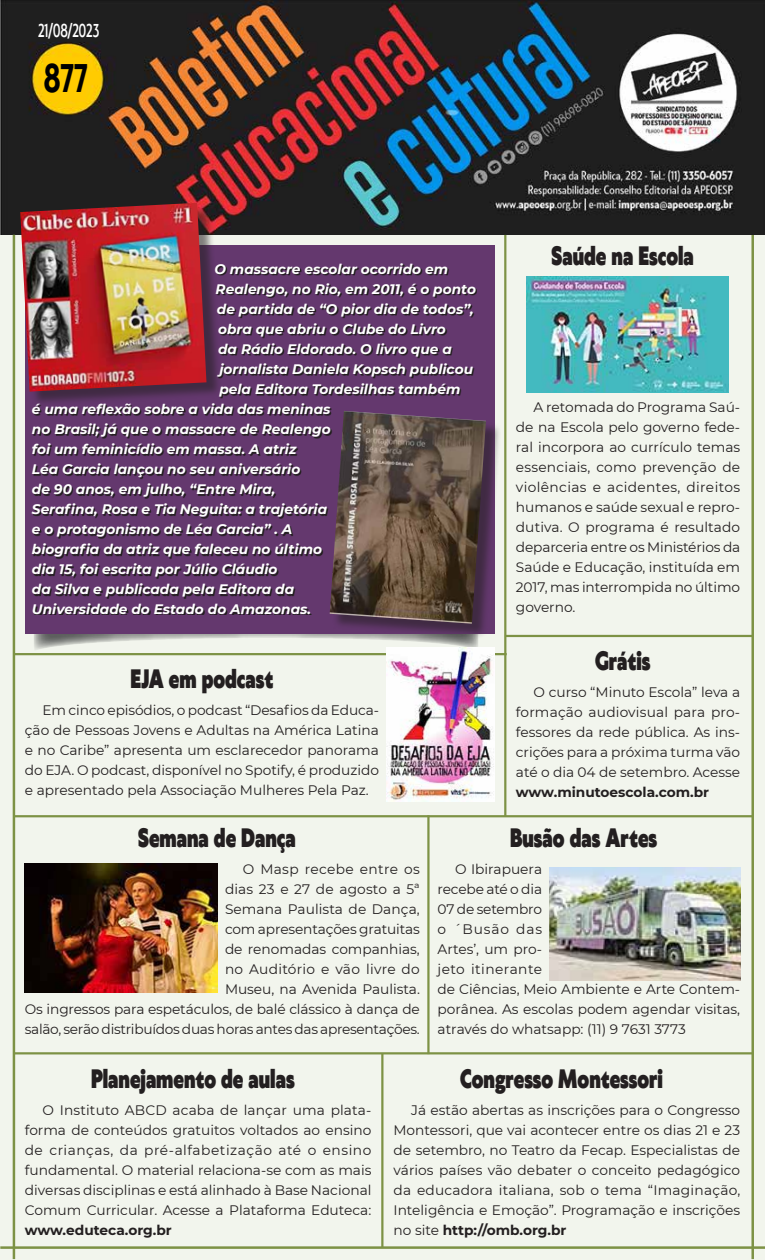
<style>
.page{position:relative;width:765px;height:1260px;background:#fff}
.page>*{position:absolute;margin:0;border:0;box-sizing:border-box;transform-origin:0 0}
.t1{font:700 37.5px "Klein Condensed";color:#000;scale:.75 1}
.t2{font:900 25px "Klein";color:#231f20;scale:.75 1}
.t3{font:500 17.5px "Klein Condensed";color:#fff;scale:.75 1}
.t4{font:13.75px/20px "Montserrat";color:#231f20;text-align:justify}
.t5{font:italic 700 13.75px "Montserrat";color:#fff}
.t6{font:700 13.75px "Montserrat";color:#231f20}
.s1{font-weight:700}
</style>
<div class="page">
<div style="left:0;top:216px;width:765px;height:1044px;background:#f2f5ed"></div>
<svg style="left:34px;top:634px;width:445px;height:16px"></svg>
<hr style="left:0;top:1246px;width:765px;height:3px;background:#7d9245">
<hr style="left:751px;top:234px;width:3px;height:1025px;background:#7d9245">
<img style="left:0;top:0;width:765px;height:235px">
<hr style="left:13px;top:235px;width:2px;height:1024px;background:#7d9245">
<hr style="left:504px;top:235px;width:2px;height:581px;background:#7d9245">
<hr style="left:427px;top:815px;width:3px;height:239px;background:#7d9245">
<hr style="left:381px;top:1054px;width:2px;height:194px;background:#7d9245">
<hr style="left:14px;top:653px;width:493px;height:2px;background:#7d9245">
<hr style="left:505px;top:635px;width:248px;height:2px;background:#7d9245">
<hr style="left:14px;top:815px;width:739px;height:2px;background:#7d9245">
<hr style="left:14px;top:1052px;width:739px;height:2px;background:#7d9245">
<div style="left:25px;top:245px;width:470px;height:389px;background:#64386e"></div>
<svg style="left:33px;top:264px;width:444px;height:351px"></svg>
<img style="left:24px;top:863px;width:194px;height:129px">
<img style="left:549px;top:867px;width:191px;height:114px">
<img style="left:527px;top:277px;width:201px;height:115px">
<div style="left:23px;top:205px;width:199px;height:202px;background:#231f20;opacity:.55"></div>
<img style="left:20px;top:203px;width:186px;height:189px">
<div style="left:332px;top:413px;width:169px;height:226px;background:#231f20;opacity:.55"></div>
<img style="left:330px;top:411px;width:156px;height:213px">
<img style="left:386px;top:648px;width:109px;height:154px">
<p class="t3" style="left:38px;top:18px;width:83px">21/08/2023</p>
<h1 class="t1" style="left:44px;top:50px;width:60px">877</h1>
<p class="t5" style="left:214px;top:259px;width:235px">O massacre escolar ocorrido em</p>
<p class="t5" style="left:216px;top:279px;width:262px">Realengo, no Rio, em 2011, é o ponto</p>
<p class="t5" style="left:217px;top:299px;width:258px">de partida de “O pior dia de todos”,</p>
<p class="t5" style="left:218px;top:319px;width:229px">obra que abriu o Clube do Livro</p>
<p class="t5" style="left:218px;top:339px;width:235px">da Rádio Eldorado. O livro que a</p>
<p class="t5" style="left:219px;top:359px;width:255px">jornalista Daniela Kopsch publicou</p>
<p class="t5" style="left:219px;top:379px;width:243px">pela Editora Tordesilhas também</p>
<p class="t5" style="left:32px;top:399px;width:300px">é uma reflexão sobre a vida das meninas</p>
<p class="t5" style="left:32px;top:419px;width:301px">no Brasil; já que o massacre de Realengo</p>
<p class="t5" style="left:32px;top:439px;width:266px">foi um feminicídio em massa. A atriz</p>
<p class="t5" style="left:32px;top:459px;width:270px">Léa Garcia lançou no seu aniversário</p>
<p class="t5" style="left:32px;top:479px;width:245px">de 90 anos, em julho, “Entre Mira,</p>
<p class="t5" style="left:32px;top:499px;width:297px">Serafina, Rosa e Tia Neguita: a trajetória</p>
<p class="t5" style="left:32px;top:519px;width:262px">e o protagonismo de Léa Garcia” . A</p>
<p class="t5" style="left:32px;top:539px;width:292px">biografia da atriz que faleceu no último</p>
<p class="t5" style="left:32px;top:559px;width:247px">dia 15, foi escrita por Júlio Cláudio</p>
<p class="t5" style="left:32px;top:579px;width:264px">da Silva e publicada pela Editora da</p>
<p class="t5" style="left:32px;top:599px;width:281px">Universidade do Estado do Amazonas.</p>
<h2 class="t2" style="left:130px;top:660px;width:192px">EJA em podcast</h2>
<p class="t4" style="left:25px;top:700px;width:356px;text-indent:18px">Em cinco episódios, o podcast “Desafios da Educa&shy;ção de Pessoas Jovens e Adultas na América Latina e no Caribe” apresenta um esclarecedor panorama do EJA. O podcast, disponível no Spotify, é produzido e apresentado pela Associação Mulheres Pela Paz.</p>
<h2 class="t2" style="left:552px;top:237px;width:191px">Saúde na Escola</h2>
<p class="t4" style="left:516px;top:396px;width:226px;text-indent:18px">A retomada do Programa Saú&shy;de na Escola pelo governo fede&shy;ral incorpora ao currículo temas essenciais, como prevenção de violências e acidentes, direitos humanos e saúde sexual e repro&shy;dutiva. O programa é resultado deparceria entre os Ministérios da Saúde e Educação, instituída em 2017, mas interrompida no último governo.</p>
<h2 class="t2" style="left:595px;top:642px;width:75px">Grátis</h2>
<p class="t4" style="left:516px;top:682px;width:226px;text-indent:18px">O curso “Minuto Escola” leva a formação audiovisual para pro&shy;fessores da rede pública. As ins&shy;crições para a próxima turma vão até o dia 04 de setembro. Acesse</p>
<p class="t6" style="left:516px;top:782px;width:195px">www.minutoescola.com.br</p>
<h2 class="t2" style="left:138px;top:819px;width:212px">Semana de Dança</h2>
<p class="t4" style="left:25px;top:859px;width:397px;text-align:right">O Masp recebe entre os<br>dias 23 e 27 de agosto a 5ª<br>Semana Paulista de Dança,<br>com apresentações gratuitas<br>de renomadas companhias,<br>no Auditório e vão livre do<br>Museu, na Avenida Paulista.<br>Os ingressos para espetáculos, de balé clássico à dança de salão, serão distribuídos duas horas antes das apresentações.</p>
<h2 class="t2" style="left:510px;top:818px;width:198px">Busão das Artes</h2>
<p class="t4" style="left:438px;top:858px;width:304px;text-align:left;text-indent:18px">O Ibirapuera<br>recebe até o dia<br>07 de setembro<br>o ´Busão das<br>Artes’, um pro-<br>jeto itinerante<br>de Ciências, Meio Ambiente e Arte Contem&shy;porânea. As escolas podem agendar visitas, através do whatsapp: (11) 9 7631 3773</p>
<h2 class="t2" style="left:91px;top:1060px;width:273px">Planejamento de aulas</h2>
<p class="t4" style="left:25px;top:1100px;width:348px;text-indent:18px">O Instituto ABCD acaba de lançar uma plata&shy;forma de conteúdos gratuitos voltados ao ensino de crianças, da pré-alfabetização até o ensino fundamental. O material relaciona-se com as mais diversas disciplinas e está alinhado à Base Nacional Comum Curricular. Acesse a Plataforma Eduteca:</p>
<p class="t6" style="left:25px;top:1220px;width:148px">www.eduteca.org.br</p>
<h2 class="t2" style="left:460px;top:1060px;width:272px">Congresso Montessori</h2>
<p class="t4" style="left:394px;top:1100px;width:348px;text-indent:18px">Já estão abertas as inscrições para o Congresso Montessori, que vai acontecer entre os dias 21 e 23 de setembro, no Teatro da Fecap. Especialistas de vários países vão debater o conceito pedagógico da educadora italiana, sob o tema “Imaginação, Inteligência e Emoção”. Programação e inscrições no site <span class="s1">http://omb.org.br</span></p>
</div>
